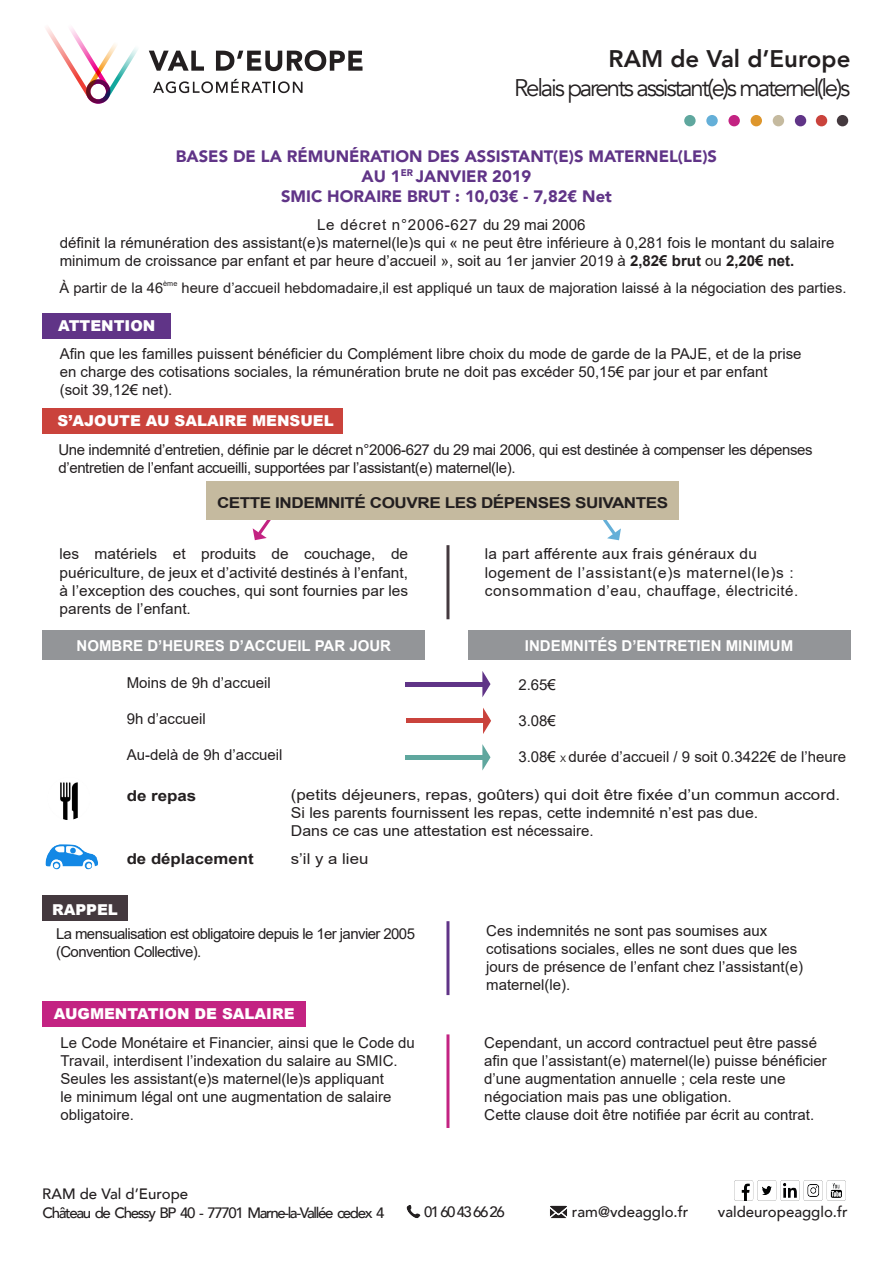
<style>
.page{position:relative;width:893px;height:1263px;background:#fff}
.page>*{position:absolute;margin:0;border:0;box-sizing:border-box;transform-origin:0 0}
.t1{font:24px "Avenir";letter-spacing:-.09em;color:#231f20}
.t2{font:800 24px "Avenir";color:#231f20}
.t3{font:900 16.5px "Avenir";color:#603487}
.t4{font:15px/18px "Arial";color:#231f20}
.t5{font:15px/18px "Arial";letter-spacing:-.025em;color:#231f20}
.t6{font:15px/18px "Arial";color:#231f20;scale:1.13 1}
.t7{font:15px/18px "Arial";letter-spacing:.03em;color:#231f20}
.t8{font:15px/18px "Arial";letter-spacing:-.04em;color:#231f20}
.t9{font:900 15px "Arial";color:#fff}
.t10{font:700 15px "Arial";color:#fff}
.t11{font:500 15px "Avenir";letter-spacing:-.09em;color:#231f20}
.t12{font:500 15px "Avenir";color:#231f20}
.t13{font:700 15px "Arial";letter-spacing:-.025em;color:#231f20;scale:1.14 1}
.t14{font:15px "Arial";color:#231f20;scale:1.06 1}
.t15{font:15px "Arial";letter-spacing:.05em;color:#231f20}
.t16{font:700 15px "Arial";color:#231f20;scale:1.12 1}
.t17{font:15px "Arial";color:#231f20;scale:1.12 1}
.t18{font:700 15px "Arial";letter-spacing:-.025em;color:#231f20;scale:1.13 1}
.t19{font:14.55px "Arial";color:#231f20}
.t20{font:7.2px "Arial";color:#231f20}
.s1{font-weight:700}
.s2{font-size:9px}
</style>
<div class="page">
<svg style="left:603px;top:520px;width:18px;height:21px"></svg>
<svg style="left:253px;top:520px;width:18px;height:21px"></svg>
<div style="left:206px;top:482px;width:473px;height:38px;background:#c5ba9f"></div>
<div style="left:43px;top:896px;width:85px;height:25px;background:#44393e"></div>
<div style="left:468px;top:630px;width:382px;height:30px;background:#939598"></div>
<div style="left:43px;top:630px;width:382px;height:30px;background:#939598"></div>
<div style="left:42px;top:1001px;width:264px;height:26px;background:#c32382"></div>
<div style="left:728px;top:115px;width:12px;height:11px;background:#c32382;border-radius:50%"></div>
<div style="left:751px;top:115px;width:11px;height:11px;background:#de962c;border-radius:50%"></div>
<div style="left:773px;top:115px;width:11px;height:11px;background:#c5ba9f;border-radius:50%"></div>
<div style="left:706px;top:115px;width:12px;height:11px;background:#64afd8;border-radius:50%"></div>
<div style="left:684px;top:115px;width:12px;height:11px;background:#5fa79e;border-radius:50%"></div>
<div style="left:795px;top:115px;width:11px;height:11px;background:#603487;border-radius:50%"></div>
<div style="left:837px;top:115px;width:11px;height:11px;background:#44393e;border-radius:50%"></div>
<div style="left:816px;top:115px;width:11px;height:11px;background:#ca433c;border-radius:50%"></div>
<div style="left:43px;top:409px;width:300px;height:25px;background:#ca433c"></div>
<div style="left:43px;top:313px;width:128px;height:25px;background:#603487"></div>
<hr style="left:446px;top:545px;width:3px;height:74px;background:#44393e">
<hr style="left:405px;top:682px;width:79px;height:4px;background:#603487">
<svg style="left:482px;top:671px;width:8px;height:26px"></svg>
<hr style="left:406px;top:719px;width:78px;height:4px;background:#ca433c">
<svg style="left:483px;top:708px;width:8px;height:26px"></svg>
<hr style="left:405px;top:755px;width:79px;height:4px;background:#5fa79e">
<svg style="left:482px;top:744px;width:8px;height:26px"></svg>
<img style="left:741px;top:1181px;width:101px;height:19px">
<img style="left:46px;top:844px;width:52px;height:25px">
<img style="left:60px;top:782px;width:18px;height:38px">
<hr style="left:446px;top:921px;width:3px;height:74px;background:#603487">
<hr style="left:446px;top:1034px;width:3px;height:94px;background:#c32382">
<svg style="left:153px;top:79px;width:149px;height:14px"></svg>
<svg style="left:149px;top:51px;width:55px;height:20px"></svg>
<svg style="left:216px;top:50px;width:146px;height:21px"></svg>
<svg style="left:46px;top:27px;width:92px;height:77px"></svg>
<svg style="left:407px;top:1205px;width:13px;height:13px"></svg>
<svg style="left:550px;top:1205px;width:17px;height:9px"></svg>
<p class="t2" style="left:609px;top:40px;width:243px">RAM de Val d’Europe</p>
<p class="t1" style="left:514px;top:73px;width:338px">Relais parents assistant(e)s maternel(le)s</p>
<p class="t3" style="left:176px;top:142px;width:543px">BASES DE LA RÉMUNÉRATION DES ASSISTANT(E)S MATERNEL(LE)S</p>
<p class="t3" style="left:362px;top:162px;width:171px">AU 1<sup>ER</sup> JANVIER 2019</p>
<p class="t3" style="left:281px;top:182px;width:332px">SMIC HORAIRE BRUT : 10,03€ - 7,82€ Net</p>
<p class="t15" style="left:317px;top:214px;width:270px">Le décret n°2006-627 du 29 mai 2006</p>
<p class="t4" style="left:60px;top:234px;width:776px">définit la rémunération des assistant(e)s maternel(le)s qui « ne peut être inférieure à 0,281 fois le montant du salaire minimum de croissance par enfant et par heure d’accueil », soit au 1er janvier 2019 à <span class="s1">2,82€ brut</span> ou <span class="s1">2,20€ net.</span></p>
<p class="t19" style="left:60px;top:278px;width:105px">À partir de la 46</p>
<p class="t20" style="left:163px;top:278px;width:16px">ème</p>
<p class="t19" style="left:182px;top:278px;width:666px">heure d’accueil hebdomadaire,il est appliqué un taux de majoration laissé à la négociation des parties.</p>
<p class="t9" style="left:58px;top:315px;width:99px">ATTENTION</p>
<p class="t4" style="left:60px;top:345px;width:743px">Afin que les familles puissent bénéficier du Complément libre choix du mode de garde de la PAJE, et de la prise</p>
<p class="t4" style="left:60px;top:363px;width:709px">en charge des cotisations sociales, la rémunération brute ne doit pas excéder 50,15€ par jour et par enfant</p>
<p class="t4" style="left:60px;top:381px;width:114px">(soit 39,12€ net).</p>
<p class="t9" style="left:58px;top:410px;width:278px">S’AJOUTE AU SALAIRE MENSUEL</p>
<p class="t5" style="left:58px;top:441px;width:756px">Une indemnité d’entretien, définie par le décret n°2006-627 du 29 mai 2006, qui est destinée à compenser les dépenses d’entretien de l’enfant accueilli, supportées par l’assistant(e) maternel(le).</p>
<p class="t13" style="left:217px;top:492px;width:397px">CETTE INDEMNITÉ COUVRE LES DÉPENSES SUIVANTES</p>
<p class="t4" style="left:60px;top:545px;width:350px;text-align:justify">les matériels et produits de couchage, de puériculture, de jeux et d’activité destinés à l’enfant, à l’exception des couches, qui sont fournies par les parents de l’enfant.</p>
<p class="t7" style="left:485px;top:545px;width:315px">la part afférente aux frais généraux du logement de l’assistant(e)s maternel(le)s : consommation d’eau, chauffage, électricité.</p>
<p class="t10" style="left:77px;top:635px;width:316px">NOMBRE D’HEURES D’ACCUEIL PAR JOUR</p>
<p class="t10" style="left:525px;top:635px;width:270px">INDEMNITÉS D’ENTRETIEN MINIMUM</p>
<p class="t4" style="left:127px;top:674px;width:146px">Moins de 9h d’accueil</p>
<p class="t4" style="left:127px;top:710px;width:81px">9h d’accueil</p>
<p class="t4" style="left:127px;top:746px;width:157px">Au-delà de 9h d’accueil</p>
<p class="t18" style="left:127px;top:785px;width:63px">de repas</p>
<p class="t16" style="left:127px;top:848px;width:115px">de déplacement</p>
<p class="t4" style="left:518px;top:676px;width:39px">2.65€</p>
<p class="t4" style="left:518px;top:712px;width:39px">3.08€</p>
<p class="t4" style="left:518px;top:748px;width:329px">3.08€ <span class="s2">X</span> durée d’accueil / 9 soit 0.3422€ de l’heure</p>
<p class="t6" style="left:291px;top:785px;width:488px">(petits déjeuners, repas, goûters) qui doit être fixée d’un commun accord.<br>Si les parents fournissent les repas, cette indemnité n’est pas due.</p>
<p class="t14" style="left:291px;top:820px;width:287px">Dans ce cas une attestation est nécessaire.</p>
<p class="t17" style="left:291px;top:848px;width:71px">s’il y a lieu</p>
<p class="t9" style="left:52px;top:898px;width:67px">RAPPEL</p>
<p class="t8" style="left:56px;top:925px;width:360px">La mensualisation est obligatoire depuis le 1er janvier 2005 (Convention Collective).</p>
<p class="t9" style="left:54px;top:1003px;width:242px">AUGMENTATION DE SALAIRE</p>
<p class="t4" style="left:61px;top:1033px;width:356px">Le Code Monétaire et Financier, ainsi que le Code du<br>Travail, interdisent l’indexation du salaire au SMIC.</p>
<p class="t4" style="left:61px;top:1069px;width:332px">Seules les assistant(e)s maternel(le)s appliquant le minimum légal ont une augmentation de salaire obligatoire.</p>
<p class="t4" style="left:486px;top:922px;width:318px">Ces indemnités ne sont pas soumises aux cotisations sociales, elles ne sont dues que les jours de présence de l’enfant chez l’assistant(e) maternel(le).</p>
<p class="t4" style="left:484px;top:1033px;width:344px">Cependant, un accord contractuel peut être passé afin que l’assistant(e) maternel(le) puisse bénéficier d’une augmentation annuelle ; cela reste une négociation mais pas une obligation.</p>
<p class="t4" style="left:484px;top:1105px;width:331px">Cette clause doit être notifiée par écrit au contrat.</p>
<p class="t12" style="left:42px;top:1181px;width:147px">RAM de Val d’Europe</p>
<p class="t11" style="left:43px;top:1200px;width:343px">Château de Chessy BP 40 - 77701 Marne-la-Vallée cedex 4</p>
<p class="t11" style="left:424px;top:1199px;width:82px">01 60 43 66 26</p>
<p class="t12" style="left:572px;top:1199px;width:118px">ram@vdeagglo.fr</p>
<p class="t12" style="left:718px;top:1199px;width:131px">valdeuropeagglo.fr</p>
</div>
